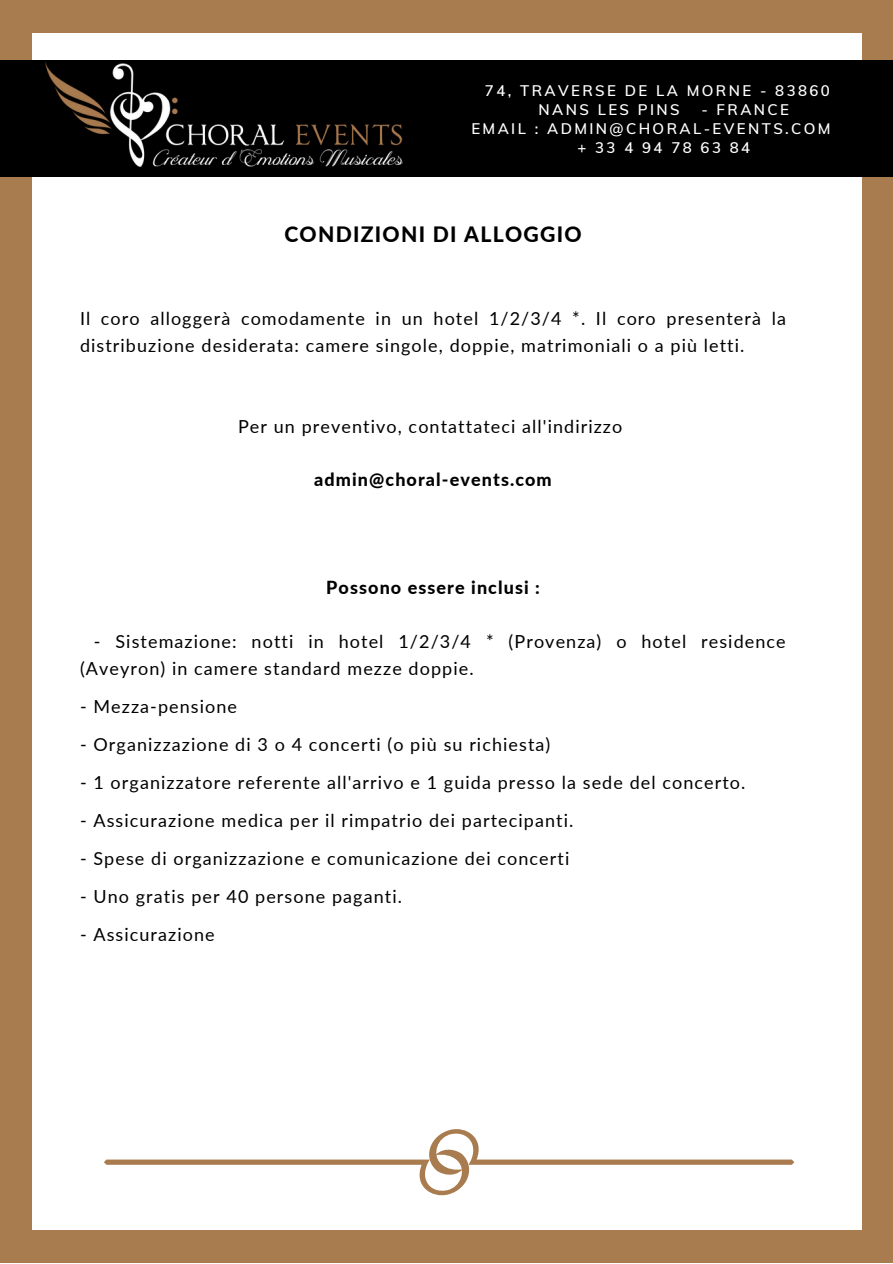
<style>
.page{position:relative;width:893px;height:1264px;background:#fff}
.page>*{position:absolute;margin:0;border:0;box-sizing:border-box;transform-origin:0 0}
.t1{font:800 21.15px "Lato";letter-spacing:.06em;color:#000}
.t2{font:18px/26.8px "Lato";letter-spacing:.06em;color:#000}
.t3{font:800 18px "Lato";letter-spacing:.06em;color:#000}
.t4{font:600 15px/19px "Muli";letter-spacing:.16em;color:#fff}
.t5{font:600 15px "Muli";letter-spacing:.375em;color:#fff}
</style>
<div class="page">
<div style="left:0;top:0;width:892px;height:1262px;background:#a97c50"></div>
<div style="left:32px;top:33px;width:829px;height:1196px;background:#fff"></div>
<div style="left:0;top:60px;width:892px;height:116px;background:#000"></div>
<svg style="left:104px;top:1129px;width:690px;height:67px"></svg>
<img style="left:45px;top:62px;width:358px;height:104px">
<p class="t4" style="left:538px;top:80px;width:293px;text-indent:-54px">74, TRAVERSE DE LA MORNE - 83860<br>NANS LES PINS</p>
<p class="t4" style="left:701px;top:100px;width:89px">- FRANCE</p>
<p class="t4" style="left:471px;top:119px;width:361px">EMAIL : ADMIN@CHORAL-EVENTS.COM</p>
<p class="t5" style="left:577px;top:138px;width:174px">+33494786384</p>
<p class="t1" style="left:284px;top:221px;width:299px">CONDIZIONI DI ALLOGGIO</p>
<p class="t2" style="left:80px;top:305px;width:707px">Il coro alloggerà comodamente in un hotel 1/2/3/4 *. Il coro presenterà la distribuzione desiderata: camere singole, doppie, matrimoniali o a più letti.</p>
<p class="t2" style="left:238px;top:412px;width:386px">Per un preventivo, contattateci all'indirizzo</p>
<p class="t3" style="left:314px;top:468px;width:239px">admin@choral-events.com</p>
<p class="t3" style="left:326px;top:576px;width:215px">Possono essere inclusi :</p>
<p class="t2" style="left:80px;top:627px;width:707px;text-indent:14px">- Sistemazione: notti in hotel 1/2/3/4 * (Provenza) o hotel residence (Aveyron) in camere standard mezze doppie.</p>
<p class="t2" style="left:80px;top:692px;width:158px">- Mezza-pensione</p>
<p class="t2" style="left:80px;top:730px;width:472px">- Organizzazione di 3 o 4 concerti (o più su richiesta)</p>
<p class="t2" style="left:80px;top:768px;width:667px">- 1 organizzatore referente all'arrivo e 1 guida presso la sede del concerto.</p>
<p class="t2" style="left:80px;top:806px;width:495px">- Assicurazione medica per il rimpatrio dei partecipanti.</p>
<p class="t2" style="left:80px;top:844px;width:491px">- Spese di organizzazione e comunicazione dei concerti</p>
<p class="t2" style="left:80px;top:882px;width:323px">- Uno gratis per 40 persone paganti.</p>
<p class="t2" style="left:80px;top:920px;width:136px">- Assicurazione</p>
</div>
